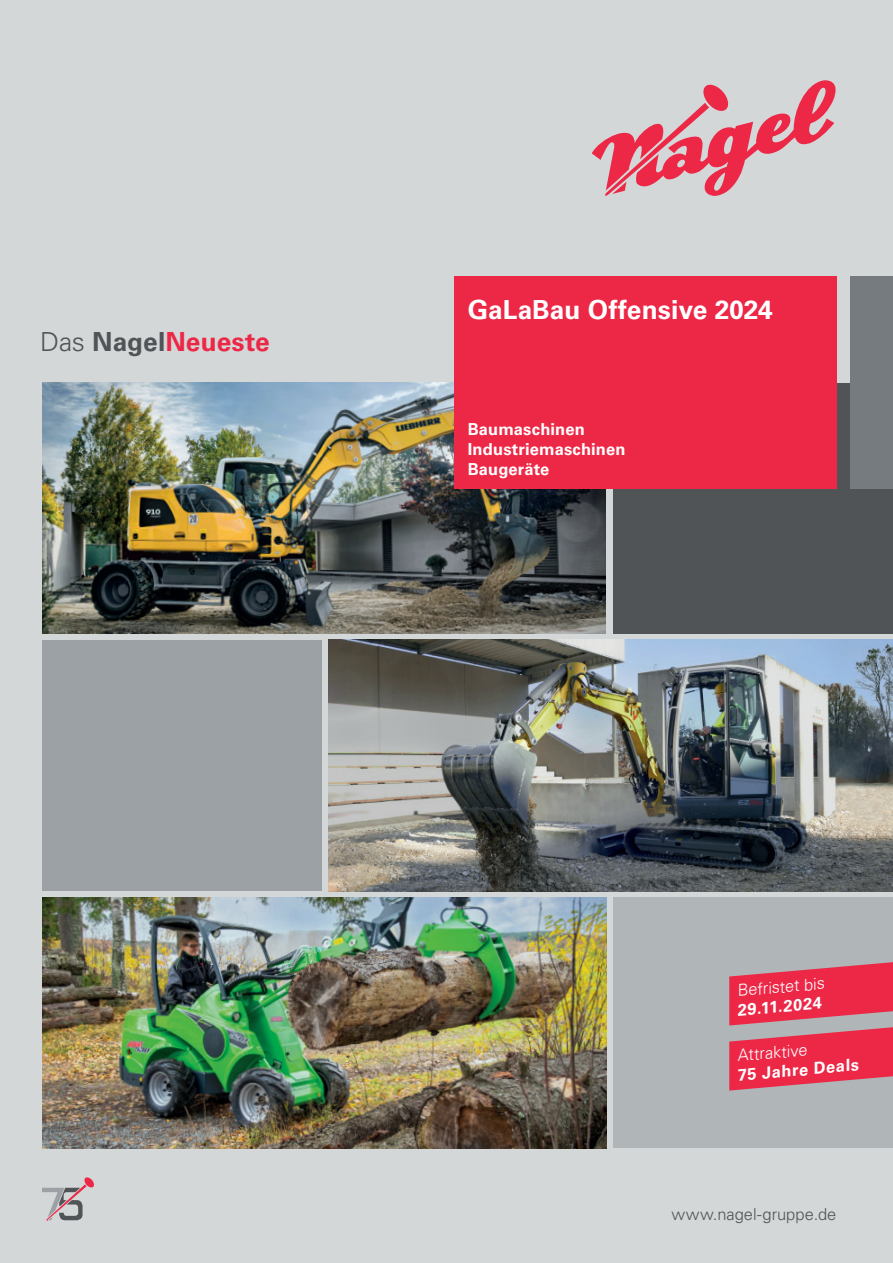
<style>
.page{position:relative;width:893px;height:1263px;background:#d4d7d8}
.page>*{position:absolute;margin:0;border:0;box-sizing:border-box;transform-origin:0 0}
.t1{font:700 26.25px "Univers LT Std";color:#fff}
.t2{font:700 26.25px "Univers LT Std";letter-spacing:.005em;color:#ed2847}
.t3{font:700 16.5px/19.8px "Univers LT Std";letter-spacing:.01em;color:#fff}
.t4{font:300 16.5px "Univers LT Std";color:#fff}
.t5{font:300 16.5px "Univers LT Std";color:#505457}
.s1{font-weight:300;color:#505457}
.s2{color:#505457}
</style>
<div class="page">
<img style="left:43px;top:383px;width:563px;height:251px">
<div style="left:613px;top:383px;width:280px;height:251px;background:#505457"></div>
<div style="left:43px;top:640px;width:279px;height:251px;background:#9ba1a4"></div>
<div style="left:613px;top:897px;width:280px;height:251px;background:#b0b5b7"></div>
<div style="left:850px;top:276px;width:43px;height:213px;background:#767b7f"></div>
<svg style="left:591px;top:80px;width:245px;height:116px"></svg>
<img style="left:329px;top:639px;width:564px;height:252px">
<div style="left:454px;top:276px;width:382px;height:213px;background:#ed2847"></div>
<img style="left:43px;top:897px;width:564px;height:251px">
<svg style="left:43px;top:1177px;width:51px;height:43px"></svg>
<svg style="left:729px;top:962px;width:164px;height:128px"></svg>
<h1 class="t2" style="left:40px;top:330px;width:231px"><span class="s1">Das</span> <span class="s2">Nagel</span>Neueste</h1>
<h1 class="t1" style="left:468px;top:299px;width:307px">GaLaBau Offensive 2024</h1>
<p class="t3" style="left:468px;top:421px;width:159px">Baumaschinen<br>Industriemaschinen<br>Baugeräte</p>
<p class="t4" style="left:736px;top:981px;width:89px;rotate:-5deg">Befristet bis</p>
<p class="t3" style="left:736px;top:1001px;width:86px;rotate:-5deg">29.11.2024</p>
<p class="t4" style="left:736px;top:1046px;width:72px;rotate:-5deg">Attraktive</p>
<p class="t3" style="left:736px;top:1066px;width:123px;rotate:-5deg">75 Jahre Deals</p>
<p class="t5" style="left:671px;top:1205px;width:167px">www.nagel-gruppe.de</p>
</div>
